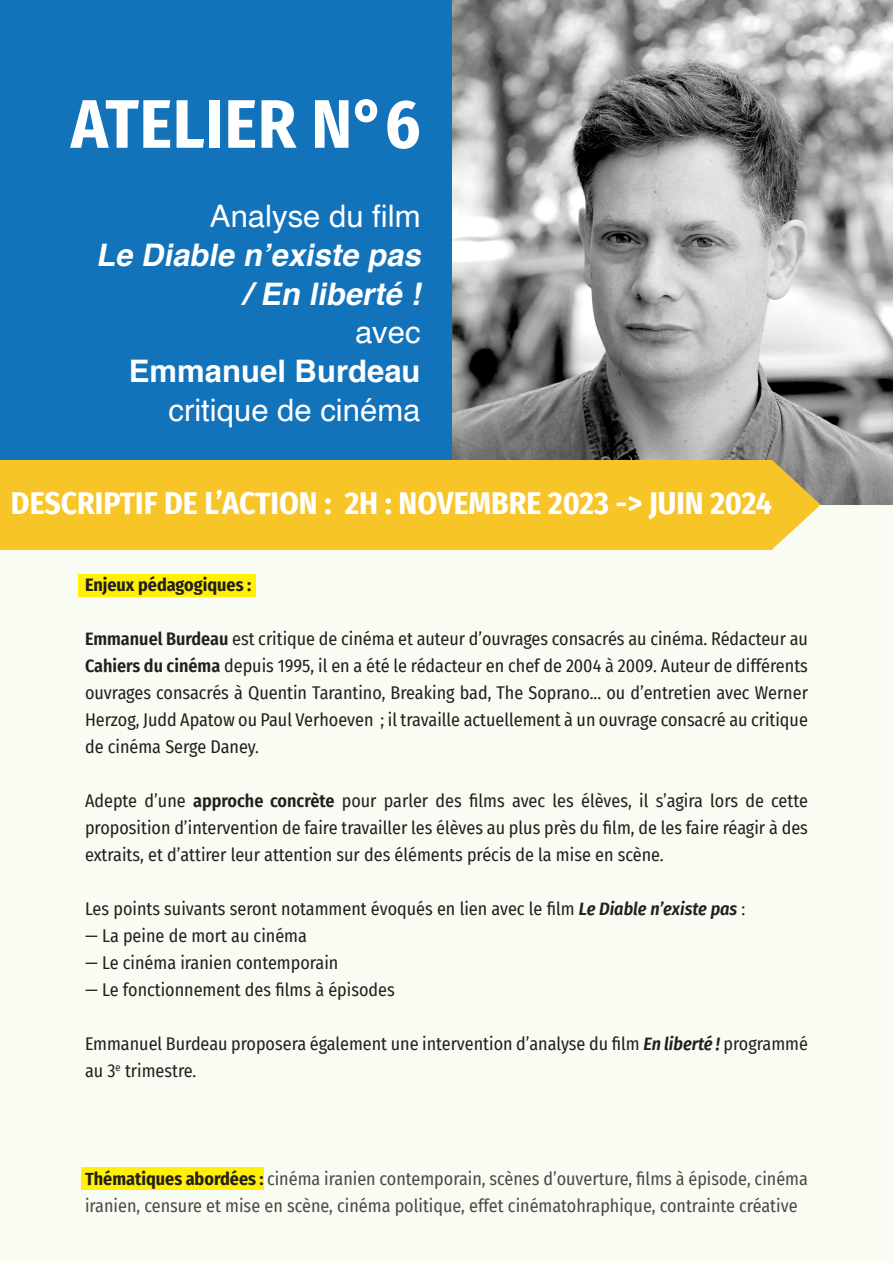
<style>
.page{position:relative;width:893px;height:1263px;background:#fff}
.page>*{position:absolute;margin:0;border:0;box-sizing:border-box;transform-origin:0 0}
.t1{font:700 68.55px "Fira Sans Condensed";letter-spacing:.01em;color:#fff}
.t2{font:700 31.5px "Fira Sans Condensed";color:#fff}
.t3{font:31.05px/38.8px "Helvetica";color:#fff;text-align:right}
.t4{font:18px/27px "Fira Sans Condensed";color:#231f20;text-align:justify}
.t5{font:18px/27px "Fira Sans Condensed";color:#4a4a49}
.t6{font:700 18px "Fira Sans Condensed";color:#231f20}
.s1{font-weight:700;font-style:italic}
.s2{font-weight:700}
.s3{font-weight:600}
.s4{font-weight:600;font-style:italic}
.s5{font-weight:700;color:#231f20}
</style>
<div class="page">
<div style="left:0;top:505px;width:893px;height:758px;background:#f9fcf2"></div>
<div style="left:0;top:0;width:453px;height:505px;background:#1272ba"></div>
<img style="left:453px;top:0;width:440px;height:505px">
<div style="left:82px;top:1167px;width:182px;height:22px;background:#fff101"></div>
<div style="left:78px;top:574px;width:177px;height:23px;background:#fff101"></div>
<div style="left:0;top:460px;width:772px;height:89px;background:#f7c528"></div>
<svg style="left:772px;top:460px;width:49px;height:89px"></svg>
<p class="t1" style="left:71px;top:67px;width:351px">ATELIER N°6</p>
<p class="t3" style="left:96px;top:198px;width:333px">Analyse du film<br><span class="s1">Le Diable n’existe pas / En liberté !<br></span>avec<br><span class="s2">Emmanuel Burdeau </span>critique de cinéma</p>
<p class="t2" style="left:11px;top:477px;width:762px">DESCRIPTIF DE L’ACTION : 2H : NOVEMBRE 2023 -&gt; JUIN 2024</p>
<p class="t6" style="left:85px;top:570px;width:168px">Enjeux pédagogiques :</p>
<p class="t4" style="left:85px;top:625px;width:724px"><span class="s3">Emmanuel Burdeau</span> est critique de cinéma et auteur d’ouvrages consacrés au cinéma. Rédacteur au <span class="s3">Cahiers du cinéma</span> depuis 1995, il en a été le rédacteur en chef de 2004 à 2009. Auteur de différents ouvrages consacrés à Quentin Tarantino, Breaking bad, The Soprano... ou d’entretien avec Werner Herzog, Judd Apatow ou Paul Verhoeven ; il travaille actuellement à un ouvrage consacré au critique de cinéma Serge Daney.</p>
<p class="t4" style="left:85px;top:787px;width:724px">Adepte d’une <span class="s3">approche concrète</span> pour parler des films avec les élèves, il s’agira lors de cette proposition d’intervention de faire travailler les élèves au plus près du film, de les faire réagir à des extraits, et d’attirer leur attention sur des éléments précis de la mise en scène.</p>
<p class="t4" style="left:85px;top:895px;width:662px">Les points suivants seront notamment évoqués en lien avec le film <span class="s4">Le Diable n’existe pas</span> :</p>
<p class="t4" style="left:85px;top:922px;width:223px">— La peine de mort au cinéma</p>
<p class="t4" style="left:85px;top:949px;width:255px">— Le cinéma iranien contemporain</p>
<p class="t4" style="left:85px;top:976px;width:311px">— Le fonctionnement des films à épisodes</p>
<p class="t4" style="left:85px;top:1030px;width:724px">Emmanuel Burdeau proposera également une intervention d’analyse du film <span class="s4">En liberté !</span> programmé au 3<sup>e</sup> trimestre.</p>
<p class="t5" style="left:85px;top:1165px;width:724px"><span class="s5">Thématiques abordées :</span> cinéma iranien contemporain, scènes d’ouverture, films à épisode, cinéma iranien, censure et mise en scène, cinéma politique, effet cinématohraphique, contrainte créative</p>
</div>
